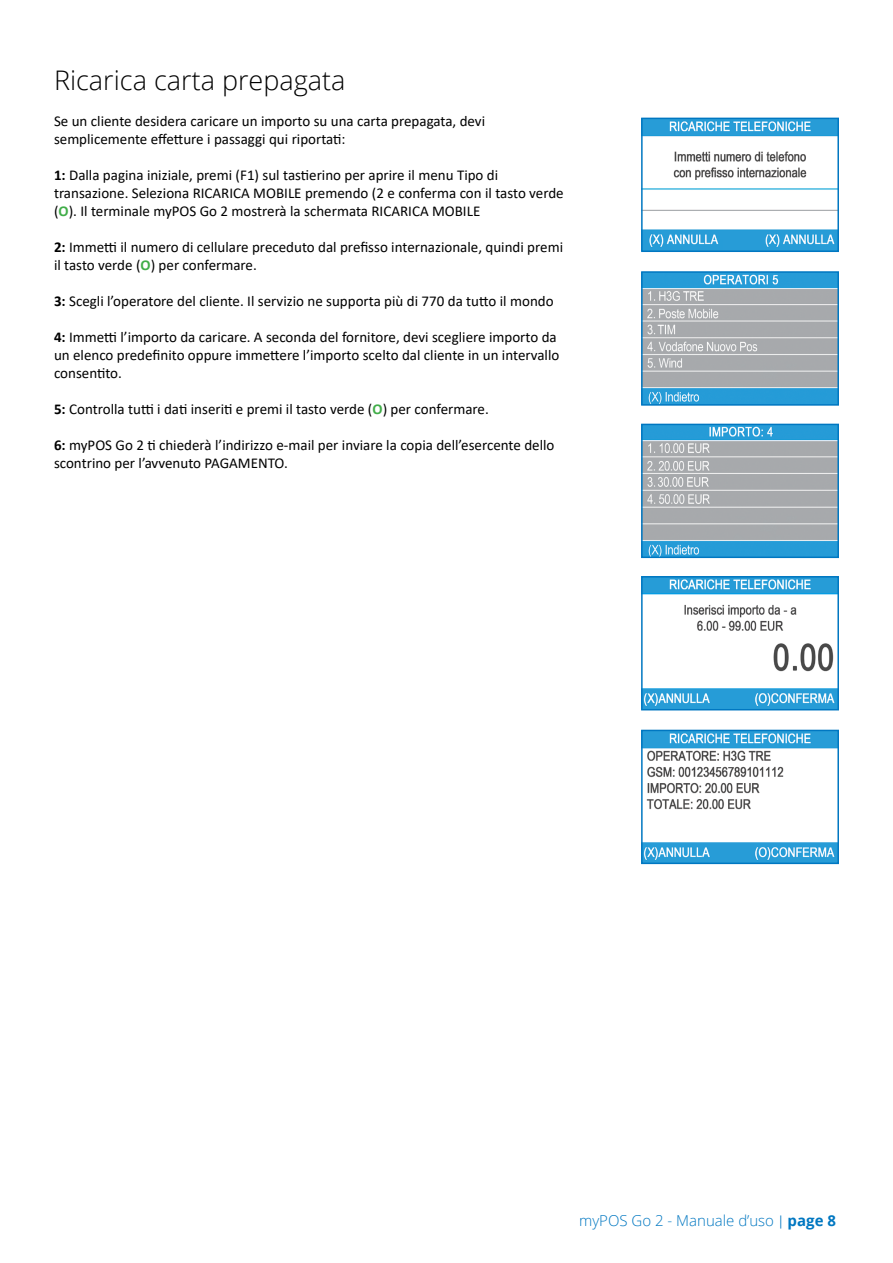
<style>
.page{position:relative;width:893px;height:1263px;background:#fff}
.page>*{position:absolute;margin:0;border:0;box-sizing:border-box;transform-origin:0 0}
.t1{font:300 27px "Open Sans";color:#000}
.t2{font:15px/18px "Calibri";color:#000}
.t3{font:300 15px "Open Sans";color:#0077c1}
.s1{font-weight:700}
.s2{font-weight:700;color:#41ad49}
.s3{font-family:"Calibri"}
</style>
<div class="page">
<img style="left:644px;top:274px;width:192px;height:129px">
<div style="left:641px;top:271px;width:198px;height:135px;border:2px solid #0077c1"></div>
<img style="left:644px;top:121px;width:192px;height:128px">
<div style="left:641px;top:118px;width:198px;height:134px;border:2px solid #0077c1"></div>
<img style="left:644px;top:427px;width:192px;height:128px">
<div style="left:641px;top:424px;width:198px;height:134px;border:2px solid #0077c1"></div>
<img style="left:644px;top:579px;width:192px;height:128px">
<div style="left:641px;top:576px;width:198px;height:134px;border:2px solid #0077c1"></div>
<img style="left:644px;top:733px;width:192px;height:128px">
<div style="left:641px;top:730px;width:198px;height:134px;border:2px solid #0077c1"></div>
<h1 class="t1" style="left:54px;top:62px;width:293px">Ricarica carta prepagata</h1>
<p class="t2" style="left:54px;top:112px;width:433px">Se un cliente desidera caricare un importo su una carta prepagata, devi semplicemente effetture i passaggi qui riportati:</p>
<p class="t2" style="left:54px;top:166px;width:511px"><span class="s1">1:</span> Dalla pagina iniziale, premi (F1) sul tastierino per aprire il menu Tipo di transazione. Seleziona RICARICA MOBILE premendo (2 e conferma con il tasto verde (<span class="s2">O</span>). Il terminale myPOS Go 2 mostrerà la schermata RICARICA MOBILE</p>
<p class="t2" style="left:54px;top:238px;width:511px"><span class="s1">2:</span> Immetti il numero di cellulare preceduto dal prefisso internazionale, quindi premi il tasto verde (<span class="s2">O</span>) per confermare.</p>
<p class="t2" style="left:54px;top:292px;width:501px"><span class="s1">3:</span> Scegli l’operatore del cliente. Il servizio ne supporta più di 770 da tutto il mondo</p>
<p class="t2" style="left:54px;top:328px;width:507px"><span class="s1">4:</span> Immetti l’importo da caricare. A seconda del fornitore, devi scegliere importo da un elenco predefinito oppure immettere l’importo scelto dal cliente in un intervallo consentito.</p>
<p class="t2" style="left:54px;top:400px;width:436px"><span class="s1">5:</span> Controlla tutti i dati inseriti e premi il tasto verde (<span class="s2">O</span>) per confermare.</p>
<p class="t2" style="left:54px;top:436px;width:502px"><span class="s1">6:</span> myPOS Go 2 ti chiederà l’indirizzo e-mail per inviare la copia dell’esercente dello scontrino per l’avvenuto PAGAMENTO.</p>
<p class="t3" style="left:579px;top:1211px;width:258px">myPOS Go 2 - Manuale d’uso <span class="s3">|</span> <span class="s1">page 8</span></p>
</div>
